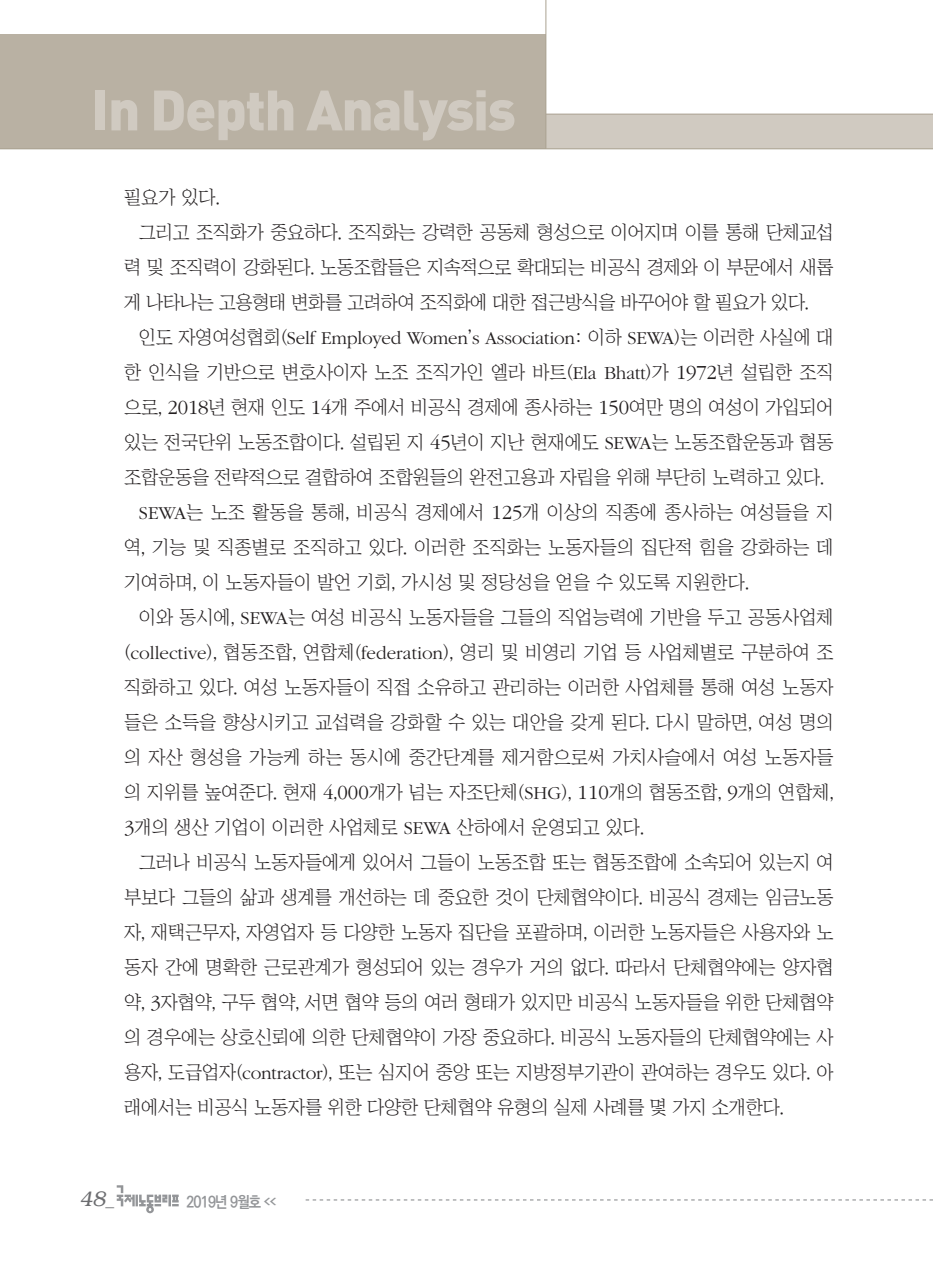
<style>
.page{position:relative;width:933px;height:1275px;background:#fff}
.page>*{position:absolute;margin:0;border:0;box-sizing:border-box;transform-origin:0 0}
.t1{font:56px "Dinbla";letter-spacing:-.025em;color:#d0cac1}
.t2{font:italic 300 21px "Bookman";color:#6c6d70}
.본문{font:18.9px/35px "Chosunilbo NM";letter-spacing:-.01em;color:#231f20;text-align:justify}
.t3{font:700 15.75px "Ko Pub Dotum";letter-spacing:-.055em;color:#939598;scale:.9 1}
.s1{font-family:"ITC Garamond Std";font-weight:300}
.s2{font-family:"ITC Garamond Std";font-weight:300;font-size:20.82px}
.s3{font-family:"Helvetica";font-weight:400;font-style:normal;font-size:17.5px}
.s4{font-size:7.88px}
</style>
<div class="page">
<div style="left:0;top:114px;width:933px;height:35px;background:#d0cac1"></div>
<hr style="left:0;top:114px;width:933px;height:1px;background:#aaa291">
<div style="left:0;top:35px;width:546px;height:114px;background:#b9b1a3"></div>
<hr style="left:0;top:148px;width:933px;height:1px;background:#aaa291">
<hr style="left:545px;top:0;width:1px;height:149px;background:#aaa291">
<svg style="left:306px;top:1199px;width:627px;height:1px"></svg>
<svg style="left:117px;top:1185px;width:62px;height:28px"></svg>
<h1 class="t1" style="left:91px;top:73px;width:426px">In Depth Analysis</h1>
<p class="본문" style="left:124px;top:179px;width:97px">필요가 있다.</p>
<p class="본문" style="left:124px;top:214px;width:711px;text-indent:15px">그리고 조직화가 중요하다. 조직화는 강력한 공동체 형성으로 이어지며 이를 통해 단체교섭 력 및 조직력이 강화된다. 노동조합들은 지속적으로 확대되는 비공식 경제와 이 부문에서 새롭 게 나타나는 고용형태 변화를 고려하여 조직화에 대한 접근방식을 바꾸어야 할 필요가 있다.</p>
<p class="본문" style="left:124px;top:319px;width:711px;text-indent:15px">인도 자영여성협회(<span class="s1">Self Employed Women</span>’<span class="s1">s Association</span>: 이하 <span class="s1">SEWA</span>)는 이러한 사실에 대 한 인식을 기반으로 변호사이자 노조 조직가인 엘라 바트(<span class="s1">Ela Bhatt</span>)가 <span class="s2">1972</span>년 설립한 조직 으로, <span class="s2">2018</span>년 현재 인도 <span class="s2">14</span>개 주에서 비공식 경제에 종사하는 <span class="s2">150</span>여만 명의 여성이 가입되어 있는 전국단위 노동조합이다. 설립된 지 <span class="s2">45</span>년이 지난 현재에도 <span class="s1">SEWA</span>는 노동조합운동과 협동 조합운동을 전략적으로 결합하여 조합원들의 완전고용과 자립을 위해 부단히 노력하고 있다.</p>
<p class="본문" style="left:124px;top:494px;width:711px;text-indent:15px"><span class="s1">SEWA</span>는 노조 활동을 통해, 비공식 경제에서 <span class="s2">125</span>개 이상의 직종에 종사하는 여성들을 지 역, 기능 및 직종별로 조직하고 있다. 이러한 조직화는 노동자들의 집단적 힘을 강화하는 데 기여하며, 이 노동자들이 발언 기회, 가시성 및 정당성을 얻을 수 있도록 지원한다.</p>
<p class="본문" style="left:124px;top:599px;width:711px;text-indent:15px">이와 동시에, <span class="s1">SEWA</span>는 여성 비공식 노동자들을 그들의 직업능력에 기반을 두고 공동사업체 (<span class="s1">collective</span>), 협동조합, 연합체(<span class="s1">federation</span>), 영리 및 비영리 기업 등 사업체별로 구분하여 조 직화하고 있다. 여성 노동자들이 직접 소유하고 관리하는 이러한 사업체를 통해 여성 노동자 들은 소득을 향상시키고 교섭력을 강화할 수 있는 대안을 갖게 된다. 다시 말하면, 여성 명의 의 자산 형성을 가능케 하는 동시에 중간단계를 제거함으로써 가치사슬에서 여성 노동자들 의 지위를 높여준다. 현재 <span class="s2">4</span>,<span class="s2">000</span>개가 넘는 자조단체(<span class="s1">SHG</span>), <span class="s2">110</span>개의 협동조합, <span class="s2">9</span>개의 연합체, <span class="s2">3</span>개의 생산 기업이 이러한 사업체로 <span class="s1">SEWA</span> 산하에서 운영되고 있다.</p>
<p class="본문" style="left:124px;top:844px;width:711px;text-indent:15px">그러나 비공식 노동자들에게 있어서 그들이 노동조합 또는 협동조합에 소속되어 있는지 여 부보다 그들의 삶과 생계를 개선하는 데 중요한 것이 단체협약이다. 비공식 경제는 임금노동 자, 재택근무자, 자영업자 등 다양한 노동자 집단을 포괄하며, 이러한 노동자들은 사용자와 노 동자 간에 명확한 근로관계가 형성되어 있는 경우가 거의 없다. 따라서 단체협약에는 양자협 약, <span class="s2">3</span>자협약, 구두 협약, 서면 협약 등의 여러 형태가 있지만 비공식 노동자들을 위한 단체협약 의 경우에는 상호신뢰에 의한 단체협약이 가장 중요하다. 비공식 노동자들의 단체협약에는 사 용자, 도급업자(<span class="s1">contractor</span>), 또는 심지어 중앙 또는 지방정부기관이 관여하는 경우도 있다. 아 래에서는 비공식 노동자를 위한 다양한 단체협약 유형의 실제 사례를 몇 가지 소개한다.</p>
<p class="t2" style="left:79px;top:1187px;width:36px">48<span class="s3">_</span></p>
<p class="t3" style="left:186px;top:1194px;width:101px">2019년 9월호 <span class="s4">&lt;&lt;</span></p>
</div>
